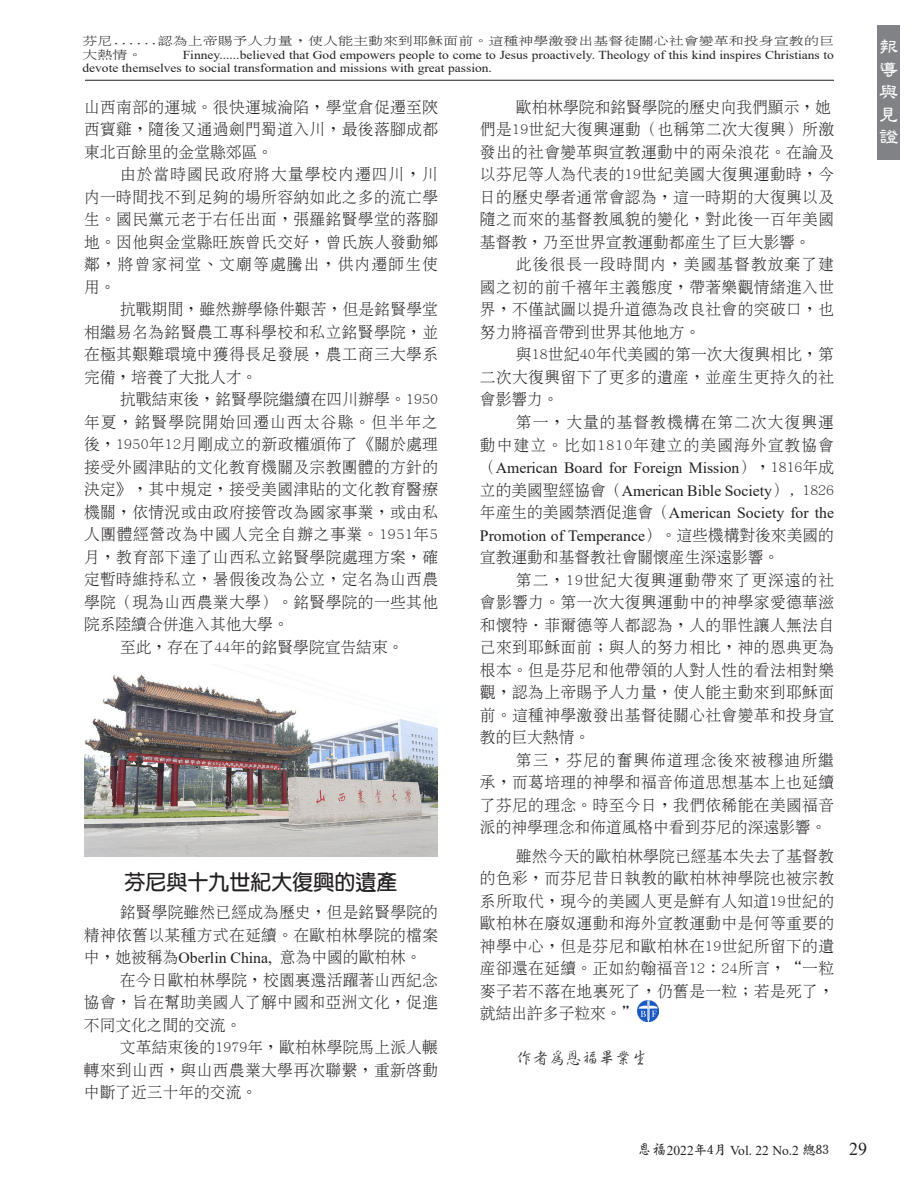
<style>
.page{position:relative;width:918px;height:1188px;background:#fff}
.page>*{position:absolute;margin:0;border:0;box-sizing:border-box;transform-origin:0 0}
.t1{font:700 21px "Yen Round";color:#231f20}
.t2{font:600 19.5px/22.5px "Jen Lei";color:#fff;text-align:justify}
.t3{font:500 16.5px "Her Sin";color:#231f20}
.t4{font:300 15.75px/22.5px "Shan Hei Sun";letter-spacing:.025em;color:#231f20;text-align:justify}
.t5{font:15.75px/22.5px "Times New Roman";color:#231f20;text-align:justify}
.t6{font:300 15.75px/22.5px "Shan Hei Sun";letter-spacing:.065em;color:#231f20;text-align:right}
.t7{font:300 15.75px "Shan Hei Sun";color:#231f20}
.t8{font:300 15.75px "Shan Hei Sun";letter-spacing:.075em;color:#231f20}
.t9{font:13.5px "Times New Roman";color:#231f20}
.t10{font:12.15px/13.5px "Times New Roman";color:#231f20;scale:1.11 1}
.t11{font:300 11.25px/13.5px "Shan Hei Sun";color:#231f20;scale:1.33 1}
.s1{font-family:"Times New Roman";font-weight:400}
.s2{font-family:"Shan Hei Sun";font-weight:300}
.s3{font-family:"Singkai EG Light Big 5";font-size:15px}
.s4{font-family:"Stdkai EG Bold Big 5"}
.s5{font-size:18px}
</style>
<div class="page">
<hr style="left:85px;top:80px;width:749px;height:1px;background:#231f20">
<img style="left:638px;top:1000px;width:21px;height:22px">
<div style="left:878px;top:25px;width:22px;height:135px;background:#808285"></div>
<img style="left:84px;top:674px;width:354px;height:182px">
<p class="t11" style="left:82px;top:34px;width:567px">芬尼......認為上帝賜予人力量，使人能主動來到耶穌面前。這種神學激發出基督徒關心社會變革和投身宣教的巨大熱情。</p>
<p class="t10" style="left:82px;top:47px;width:679px;text-indent:100px">Finney......believed that God empowers people to come to Jesus proactively. Theology of this kind inspires Christians to devote themselves to social transformation and missions with great passion.</p>
<p class="t4" style="left:84px;top:96px;width:356px">山西南部的運城。很快運城淪陷，學堂倉促遷至陜西寶雞，隨後又通過劍門蜀道入川，最後落腳成都東北百餘里的金堂縣郊區。</p>
<p class="t4" style="left:84px;top:163px;width:356px;text-indent:36px">由於當時國民政府將大量學校內遷四川，川內一時間找不到足夠的場所容納如此之多的流亡學生。國民黨元老于右任出面，張羅銘賢學堂的落腳地。因他與金堂縣旺族曾氏交好，曾氏族人發動鄉鄰，將曾家祠堂、文廟等處騰出，供內遷師生使用。</p>
<p class="t4" style="left:84px;top:298px;width:356px;text-indent:36px">抗戰期間，雖然辦學條件艱苦，但是銘賢學堂相繼易名為銘賢農工專科學校和私立銘賢學院，並在極其艱難環境中獲得長足發展，農工商三大學系完備，培養了大批人才。</p>
<p class="t4" style="left:120px;top:388px;width:319px">抗戰結束後，銘賢學院繼續在四川辦學。1950</p>
<p class="t8" style="left:84px;top:414px;width:356px">年夏，銘賢學院開始回遷山西太谷縣。但半年之</p>
<p class="t4" style="left:84px;top:433px;width:356px">後，1950年12月剛成立的新政權頒佈了《關於處理</p>
<p class="t4" style="left:84px;top:456px;width:356px">接受外國津貼的文化教育機關及宗教團體的方針的</p>
<p class="t4" style="left:84px;top:478px;width:356px">決定》，其中規定，接受美國津貼的文化教育醫療</p>
<p class="t4" style="left:84px;top:501px;width:356px">機關，依情況或由政府接管改為國家事業，或由私</p>
<p class="t4" style="left:84px;top:523px;width:355px">人團體經營改為中國人完全自辦之事業。1951年5</p>
<p class="t4" style="left:84px;top:546px;width:356px">月，教育部下達了山西私立銘賢學院處理方案，確</p>
<p class="t4" style="left:84px;top:568px;width:356px">定暫時維持私立，暑假後改為公立，定名為山西農</p>
<p class="t4" style="left:84px;top:591px;width:356px">學院（現為山西農業大學）。銘賢學院的一些其他</p>
<p class="t7" style="left:84px;top:617px;width:206px">院系陸續合併進入其他大學。</p>
<p class="t7" style="left:120px;top:639px;width:285px">至此，存在了44年的銘賢學院宣告結束。</p>
<h1 class="t1" style="left:124px;top:871px;width:274px">芬尼與十九世紀大復興的遺產</h1>
<p class="t4" style="left:84px;top:901px;width:356px;text-indent:36px">銘賢學院雖然已經成為歷史，但是銘賢學院的精神依舊以某種方式在延續。在歐柏林學院的檔案中，她被稱為<span class="s1">Oberlin China,</span> 意為中國的歐柏林。</p>
<p class="t4" style="left:84px;top:969px;width:356px;text-indent:36px">在今日歐柏林學院，校園裏還活躍著山西紀念協會，旨在幫助美國人了解中國和亞洲文化，促進不同文化之間的交流。</p>
<p class="t4" style="left:84px;top:1036px;width:356px;text-indent:36px">文革結束後的1979年，歐柏林學院馬上派人輾轉來到山西，與山西農業大學再次聯繫，重新啟動中斷了近三十年的交流。</p>
<p class="t4" style="left:480px;top:96px;width:356px;text-align:left;text-indent:36px">歐柏林學院和銘賢學院的歷史向我們顯示，她們是19世紀大復興運動（也稱第二次大復興）所激發出的社會變革與宣教運動中的兩朵浪花。在論及以芬尼等人為代表的19世紀美國大復興運動時，今日的歷史學者通常會認為，這一時期的大復興以及隨之而來的基督教風貌的變化，對此後一百年美國基督教，乃至世界宣教運動都產生了巨大影響。</p>
<p class="t4" style="left:480px;top:253px;width:356px;text-indent:36px">此後很長一段時間內，美國基督教放棄了建國之初的前千禧年主義態度，帶著樂觀情緒進入世界，不僅試圖以提升道德為改良社會的突破口，也努力將福音帶到世界其他地方。</p>
<p class="t4" style="left:480px;top:343px;width:356px;text-indent:36px">與18世紀40年代美國的第一次大復興相比，第二次大復興留下了更多的遺產，並產生更持久的社會影響力。</p>
<p class="t6" style="left:480px;top:411px;width:355px">第一，大量的基督教機構在第二次大復興運<br>動中建立。比如1810年建立的美國海外宣教協會</p>
<p class="t5" style="left:480px;top:456px;width:356px"><span class="s2">（</span>American Board for Foreign Mission<span class="s2">），1816年成立的美國聖經協會（</span>American Bible Society<span class="s2">）, 1826年產生的美國禁酒促進會（</span>American Society for the Promotion of Temperance<span class="s2">）。這些機構對後來美國的</span></p>
<p class="t7" style="left:480px;top:549px;width:301px">宣教運動和基督教社會關懷產生深遠影響。</p>
<p class="t6" style="left:516px;top:568px;width:320px">第二，19世紀大復興運動帶來了更深遠的社</p>
<p class="t4" style="left:480px;top:591px;width:356px">會影響力。第一次大復興運動中的神學家愛德華滋</p>
<p class="t4" style="left:480px;top:613px;width:356px">和懷特•菲爾德等人都認為，人的罪性讓人無法自</p>
<p class="t4" style="left:480px;top:636px;width:356px">己來到耶穌面前；與人的努力相比，神的恩典更為</p>
<p class="t4" style="left:480px;top:658px;width:356px">根本。但是芬尼和他帶領的人對人性的看法相對樂</p>
<p class="t4" style="left:480px;top:681px;width:356px">觀，認為上帝賜予人力量，使人能主動來到耶穌面</p>
<p class="t4" style="left:480px;top:703px;width:356px">前。這種神學激發出基督徒關心社會變革和投身宣</p>
<p class="t4" style="left:480px;top:726px;width:112px">教的巨大熱情。</p>
<p class="t6" style="left:516px;top:748px;width:319px">第三，芬尼的奮興佈道理念後來被穆迪所繼</p>
<p class="t4" style="left:480px;top:771px;width:356px">承，而葛培理的神學和福音佈道思想基本上也延續</p>
<p class="t4" style="left:480px;top:793px;width:356px">了芬尼的理念。時至今日，我們依稀能在美國福音</p>
<p class="t7" style="left:480px;top:819px;width:348px">派的神學理念和佈道風格中看到芬尼的深遠影響。</p>
<p class="t4" style="left:480px;top:844px;width:356px;text-indent:36px">雖然今天的歐柏林學院已經基本失去了基督教的色彩，而芬尼昔日執教的歐柏林神學院也被宗教系所取代，現今的美國人更是鮮有人知道19世紀的歐柏林在廢奴運動和海外宣教運動中是何等重要的神學中心，但是芬尼和歐柏林在19世紀所留下的遺產卻還在延續。正如約翰福音12：24所言，“一粒麥子若不落在地裏死了，仍舊是一粒；若是死了，就結出許多子粒來。”</p>
<p class="t3" style="left:516px;top:1049px;width:133px">作者為恩福畢業生</p>
<p class="t2" style="left:879px;top:36px;width:21px">報導與見證</p>
<p class="t9" style="left:637px;top:1141px;width:232px"><span class="s3">恩福</span>2022<span class="s4">年4月</span> Vol. 22 No.2 <span class="s4">總83</span> <span class="s5">29</span></p>
</div>
